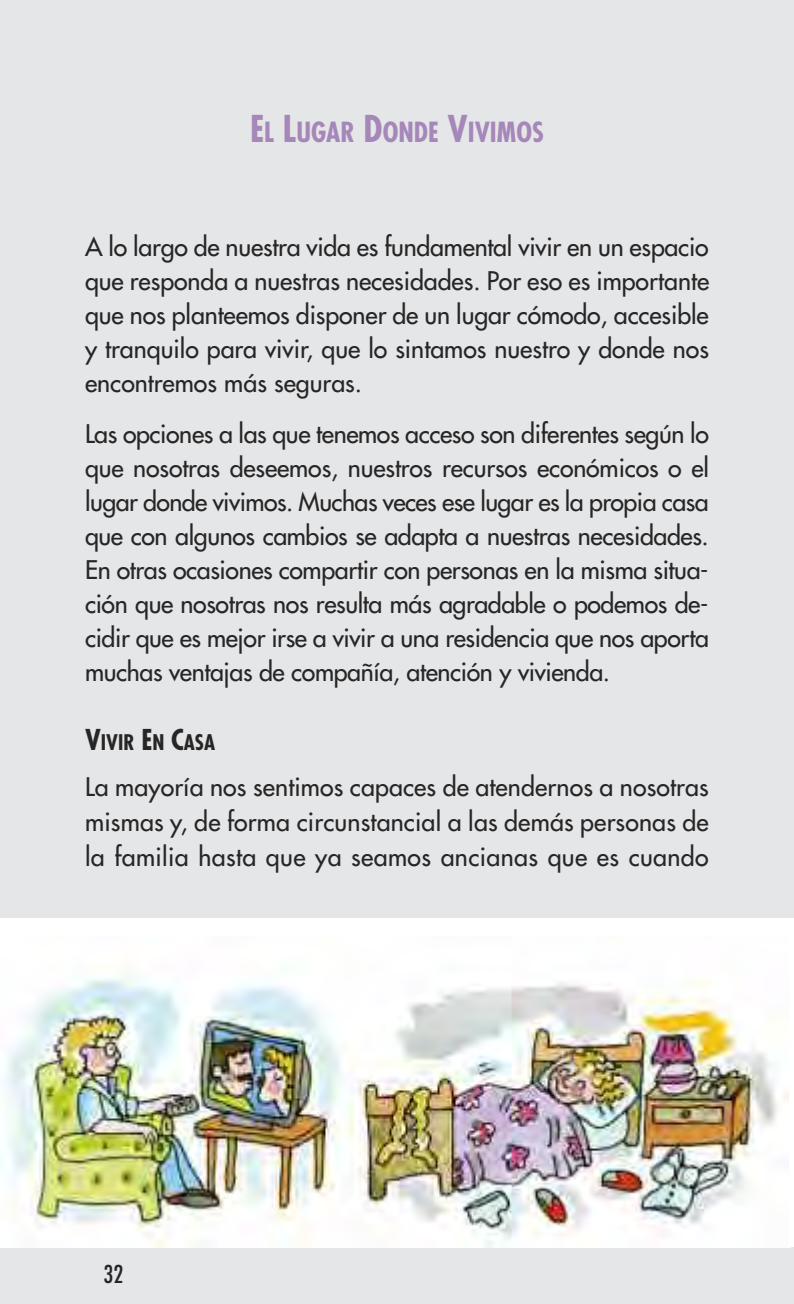
<style>
.page{position:relative;width:794px;height:1304px;background:#e5e6e7}
.page>*{position:absolute;margin:0;border:0;box-sizing:border-box;transform-origin:0 0}
.t1{font:700 condensed 27px "Futura";color:#a587b9}
.t2{font:25px/34px "Futura";color:#272627;text-align:justify}
.t3{font:condensed 24px "Futura";color:#272627}
.t4{font:700 condensed 21px "Futura";color:#272627}
.s1{font-size:36px}
.s2{font-size:28px}
</style>
<div class="page">
<div style="left:0;top:918px;width:790px;height:329px;background:#fff"></div>
<img style="left:0;top:975px;width:789px;height:272px">
<div style="left:789px;top:918px;width:5px;height:329px;background:#fff"></div>
<p class="t1" style="left:250px;top:121px;width:295px"><span class="s1">E</span>L <span class="s1">L</span>UGAR <span class="s1">D</span>ONDE <span class="s1">V</span>IVIMOS</p>
<p class="t2" style="left:85px;top:231px;width:625px">A lo largo de nuestra vida es fundamental vivir en un espacio que responda a nuestras necesidades. Por eso es importante que nos planteemos disponer de un lugar cómodo, accesible y tranquilo para vivir, que lo sintamos nuestro y donde nos encontremos más seguras.</p>
<p class="t2" style="left:85px;top:418px;width:625px">Las opciones a las que tenemos acceso son diferentes según lo que nosotras deseemos, nuestros recursos económicos o el lugar donde vivimos. Muchas veces ese lugar es la propia casa que con algunos cambios se adapta a nuestras necesidades.<br>En otras ocasiones compartir con personas en la misma situa&shy;ción que nosotras nos resulta más agradable o podemos de&shy;cidir que es mejor irse a vivir a una residencia que nos aporta muchas ventajas de compañía, atención y vivienda.</p>
<p class="t4" style="left:85px;top:733px;width:132px"><span class="s2">V</span>IVIR <span class="s2">E</span>N <span class="s2">C</span>ASA</p>
<p class="t2" style="left:85px;top:771px;width:625px;line-height:34.8px">La mayoría nos sentimos capaces de atendernos a nosotras mismas y, de forma circunstancial a las demás personas de la familia hasta que ya seamos ancianas que es cuando</p>
<p class="t3" style="left:104px;top:1263px;width:21px">32</p>
</div>
